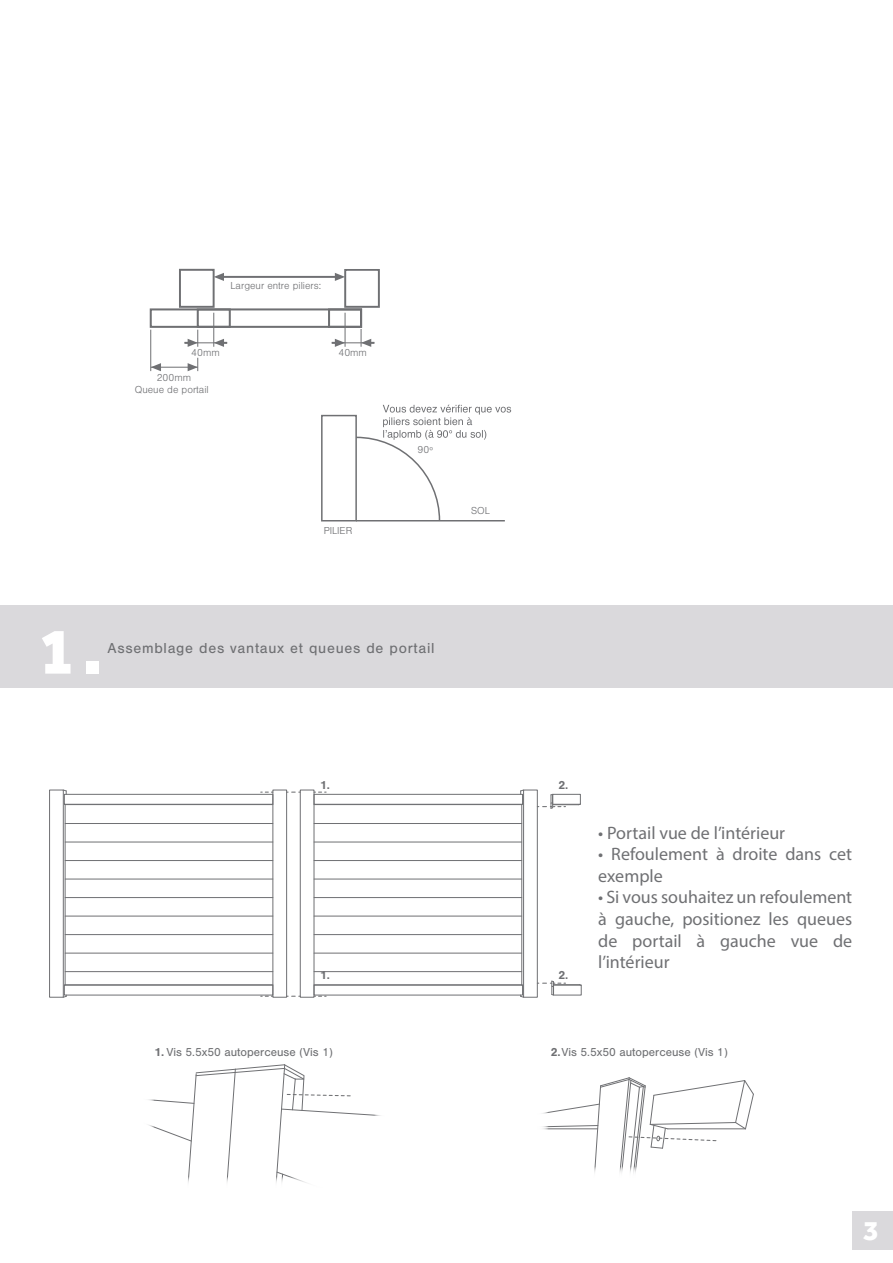
<style>
.page{position:relative;width:893px;height:1263px;background:#fff}
.page>*{position:absolute;margin:0;border:0;box-sizing:border-box;transform-origin:0 0}
.t1{font:800 67.5px "Effra";color:#fff}
.t2{font:800 28.5px "Effra";color:#fff}
.t3{font:18px/21.6px "Myriad Pro";color:#6f7073}
.t4{font:15px "Nimbus San";letter-spacing:.05em;color:#6f7073}
.t5{font:12px "Nimbus San";color:#6f7073}
.t6{font:700 12px "Nimbus San";color:#6f7073}
.t7{font:300 10.5px/12.6px "Nimbus San";color:#6f7073;text-align:center}
.s1{font-weight:700}
</style>
<div class="page">
<div style="left:852px;top:1211px;width:41px;height:38px;background:#dad9dc"></div>
<div style="left:0;top:606px;width:893px;height:82px;background:#dad9dc"></div>
<div style="left:321px;top:415px;width:36px;height:106px;border:2px solid #6f7073"></div>
<svg style="left:355px;top:405px;width:156px;height:117px"></svg>
<div style="left:150px;top:308px;width:212px;height:20px;border:2px solid #6f7073"></div>
<div style="left:179px;top:269px;width:36px;height:39px;border:2px solid #6f7073"></div>
<div style="left:344px;top:269px;width:36px;height:39px;border:2px solid #6f7073"></div>
<svg style="left:214px;top:273px;width:10px;height:8px"></svg>
<svg style="left:335px;top:273px;width:10px;height:8px"></svg>
<hr style="left:222px;top:276px;width:115px;height:2px;background:#6f7073">
<hr style="left:345px;top:313px;width:1px;height:34px;background:#6f7073">
<hr style="left:184px;top:342px;width:43px;height:1px;background:#6f7073">
<hr style="left:213px;top:313px;width:1px;height:34px;background:#6f7073">
<svg style="left:184px;top:330px;width:14px;height:17px"></svg>
<svg style="left:214px;top:339px;width:13px;height:8px"></svg>
<svg style="left:151px;top:363px;width:10px;height:8px"></svg>
<hr style="left:151px;top:367px;width:47px;height:1px;background:#6f7073">
<svg style="left:188px;top:358px;width:10px;height:13px"></svg>
<hr style="left:150px;top:330px;width:1px;height:41px;background:#6f7073">
<hr style="left:332px;top:342px;width:42px;height:1px;background:#6f7073">
<svg style="left:332px;top:339px;width:13px;height:8px"></svg>
<svg style="left:361px;top:329px;width:13px;height:18px"></svg>
<div style="left:328px;top:308px;width:34px;height:20px;border:2px solid #6f7073"></div>
<div style="left:197px;top:308px;width:34px;height:20px;border:2px solid #6f7073"></div>
<hr style="left:314px;top:823px;width:208px;height:1px;background:#6f7073">
<hr style="left:65px;top:823px;width:208px;height:1px;background:#6f7073">
<hr style="left:314px;top:842px;width:208px;height:1px;background:#6f7073">
<hr style="left:65px;top:842px;width:208px;height:1px;background:#6f7073">
<hr style="left:314px;top:860px;width:208px;height:1px;background:#6f7073">
<hr style="left:65px;top:860px;width:208px;height:1px;background:#6f7073">
<hr style="left:314px;top:879px;width:208px;height:1px;background:#6f7073">
<hr style="left:65px;top:879px;width:208px;height:1px;background:#6f7073">
<hr style="left:314px;top:897px;width:208px;height:1px;background:#6f7073">
<hr style="left:65px;top:897px;width:208px;height:1px;background:#6f7073">
<hr style="left:314px;top:916px;width:208px;height:1px;background:#6f7073">
<hr style="left:65px;top:916px;width:208px;height:1px;background:#6f7073">
<hr style="left:314px;top:934px;width:208px;height:1px;background:#6f7073">
<hr style="left:65px;top:934px;width:208px;height:1px;background:#6f7073">
<hr style="left:314px;top:953px;width:208px;height:1px;background:#6f7073">
<hr style="left:65px;top:953px;width:208px;height:1px;background:#6f7073">
<hr style="left:314px;top:971px;width:208px;height:1px;background:#6f7073">
<hr style="left:65px;top:971px;width:208px;height:1px;background:#6f7073">
<div style="left:49px;top:790px;width:15px;height:207px;border:1px solid #6f7073"></div>
<div style="left:272px;top:790px;width:15px;height:207px;border:1px solid #6f7073"></div>
<div style="left:64px;top:794px;width:209px;height:11px;border:1px solid #6f7073"></div>
<svg style="left:62px;top:789px;width:5px;height:5px"></svg>
<hr style="left:65px;top:804px;width:1px;height:181px;background:#6f7073">
<div style="left:64px;top:985px;width:209px;height:10px;border:1px solid #6f7073"></div>
<svg style="left:62px;top:995px;width:5px;height:3px"></svg>
<hr style="left:65px;top:804px;width:208px;height:1px;background:#6f7073">
<hr style="left:65px;top:984px;width:208px;height:1px;background:#6f7073">
<div style="left:523px;top:790px;width:15px;height:207px;border:1px solid #6f7073"></div>
<div style="left:300px;top:790px;width:14px;height:207px;border:1px solid #6f7073"></div>
<div style="left:314px;top:794px;width:209px;height:11px;border:1px solid #6f7073"></div>
<svg style="left:520px;top:789px;width:4px;height:5px"></svg>
<hr style="left:521px;top:804px;width:1px;height:181px;background:#6f7073">
<div style="left:314px;top:985px;width:209px;height:10px;border:1px solid #6f7073"></div>
<hr style="left:314px;top:804px;width:208px;height:1px;background:#6f7073">
<hr style="left:314px;top:984px;width:208px;height:1px;background:#6f7073">
<svg style="left:537px;top:793px;width:44px;height:16px"></svg>
<svg style="left:537px;top:980px;width:45px;height:16px"></svg>
<svg style="left:154px;top:1064px;width:220px;height:112px"></svg>
<svg style="left:548px;top:1077px;width:206px;height:89px"></svg>
<svg style="left:594px;top:1166px;width:43px;height:7px"></svg>
<svg style="left:542px;top:1112px;width:6px;height:18px"></svg>
<p class="t7" style="left:231px;top:279px;width:92px">Largeur entre piliers:</p>
<p class="t7" style="left:191px;top:347px;width:30px">40mm</p>
<p class="t7" style="left:338px;top:347px;width:30px">40mm</p>
<p class="t7" style="left:135px;top:371px;width:75px">200mm<br>Queue de portail</p>
<p class="t7" style="left:324px;top:524px;width:30px">PILIER</p>
<p class="t7" style="left:418px;top:444px;width:17px">90º</p>
<p class="t7" style="left:471px;top:505px;width:20px">SOL</p>
<h1 class="t1" style="left:38px;top:611px;width:66px">1.</h1>
<p class="t4" style="left:107px;top:639px;width:329px">Assemblage des vantaux et queues de portail</p>
<p class="t6" style="left:320px;top:778px;width:11px">1.</p>
<p class="t6" style="left:320px;top:968px;width:11px">1.</p>
<p class="t6" style="left:558px;top:778px;width:11px">2.</p>
<p class="t6" style="left:558px;top:968px;width:11px">2.</p>
<p class="t3" style="left:598px;top:821px;width:188px">• Portail vue de l’intérieur</p>
<p class="t3" style="left:598px;top:843px;width:255px">• Refoulement à droite dans cet exemple</p>
<p class="t3" style="left:598px;top:886px;width:255px;text-align:justify">• Si vous souhaitez un refoulement à gauche, positionez les queues de portail à gauche vue de l’intérieur</p>
<p class="t5" style="left:155px;top:1046px;width:180px"><span class="s1">1.</span> Vis 5.5x50 autoperceuse (Vis 1)</p>
<p class="t5" style="left:551px;top:1046px;width:178px"><span class="s1">2.</span> Vis 5.5x50 autoperceuse (Vis 1)</p>
<h2 class="t2" style="left:863px;top:1213px;width:17px">3</h2>
</div>
